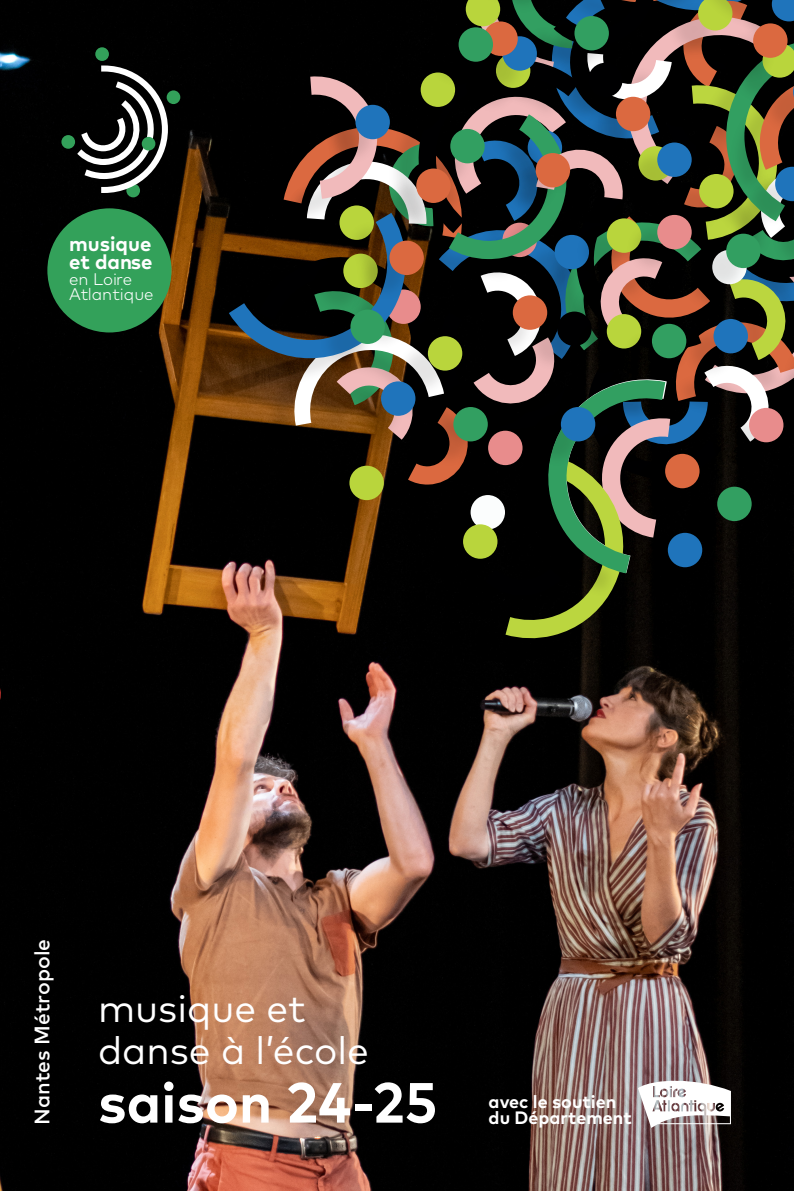
<style>
.page{position:relative;width:794px;height:1191px;background:#fff}
.page>*{position:absolute;margin:0;border:0;box-sizing:border-box;transform-origin:0 0}
.t1{font:700 56.52px "Mark Pro";color:#fff}
.t2{font:38.85px "Mark Pro";color:#fff}
.t3{font:500 21px "Mark Pro";color:#fff}
.t4{font:700 20.47px/18px "Mark Pro";color:#fff}
.t5{font:700 17.85px/16.8px "Mark Pro";color:#fff}
.t6{font:300 16.8px/15.6px "Mark Pro";color:#fff}
</style>
<div class="page">
<img style="left:0;top:0;width:794px;height:1191px">
<svg style="left:0;top:665px;width:3px;height:57px"></svg>
<svg style="left:638px;top:1080px;width:93px;height:48px"></svg>
<div style="left:47px;top:208px;width:124px;height:124px;background:#33a15a;border-radius:50%"></div>
<div style="left:167px;top:90px;width:13px;height:14px;background:#33a15a;border-radius:50%"></div>
<div style="left:61px;top:135px;width:14px;height:14px;background:#33a15a;border-radius:50%"></div>
<div style="left:95px;top:47px;width:14px;height:14px;background:#33a15a;border-radius:50%"></div>
<div style="left:126px;top:184px;width:14px;height:13px;background:#33a15a;border-radius:50%"></div>
<svg style="left:77px;top:65px;width:91px;height:128px"></svg>
<div style="left:142px;top:137px;width:13px;height:13px;background:#33a15a;border-radius:50%"></div>
<img style="left:470px;top:638px;width:146px;height:30px">
<img style="left:193px;top:214px;width:50px;height:174px">
<svg style="left:211px;top:192px;width:32px;height:194px;background:#321e08"></svg>
<svg style="left:243px;top:0;width:551px;height:638px;background:#38382a"></svg>
<img style="left:315px;top:311px;width:63px;height:63px">
<div style="left:350px;top:309px;width:35px;height:35px;background:#329f61;border-radius:50%"></div>
<img style="left:385px;top:74px;width:63px;height:63px">
<div style="left:421px;top:72px;width:34px;height:35px;background:#b9d53c;border-radius:50%"></div>
<img style="left:423px;top:29px;width:63px;height:63px">
<div style="left:458px;top:27px;width:35px;height:35px;background:#329f61;border-radius:50%"></div>
<img style="left:539px;top:18px;width:63px;height:62px">
<div style="left:574px;top:16px;width:35px;height:34px;background:#329f61;border-radius:50%"></div>
<img style="left:354px;top:242px;width:63px;height:63px">
<div style="left:389px;top:241px;width:35px;height:34px;background:#db6940;border-radius:50%"></div>
<img style="left:717px;top:25px;width:64px;height:63px">
<div style="left:753px;top:23px;width:34px;height:35px;background:#db6940;border-radius:50%"></div>
<img style="left:714px;top:409px;width:62px;height:63px">
<div style="left:749px;top:408px;width:34px;height:34px;background:#e88c8c;border-radius:50%"></div>
<img style="left:381px;top:170px;width:63px;height:63px">
<div style="left:416px;top:168px;width:35px;height:35px;background:#db6940;border-radius:50%"></div>
<img style="left:622px;top:144px;width:63px;height:63px">
<div style="left:657px;top:142px;width:34px;height:35px;background:#1f74bb;border-radius:50%"></div>
<p class="t4" style="left:69px;top:233px;width:85px">musique et danse</p>
<p class="t6" style="left:69px;top:270px;width:86px">en Loire<br>Atlantique</p>
<p class="t3" style="left:26px;top:1124px;width:187px;rotate:-90deg">Nantes Métropole</p>
<p class="t2" style="left:98px;top:979px;width:209px">musique et</p>
<p class="t2" style="left:98px;top:1021px;width:272px">danse à l’école</p>
<p class="t1" style="left:98px;top:1059px;width:341px">saison 24-25</p>
<p class="t5" style="left:488px;top:1091px;width:145px">avec le soutien du Département</p>
</div>
